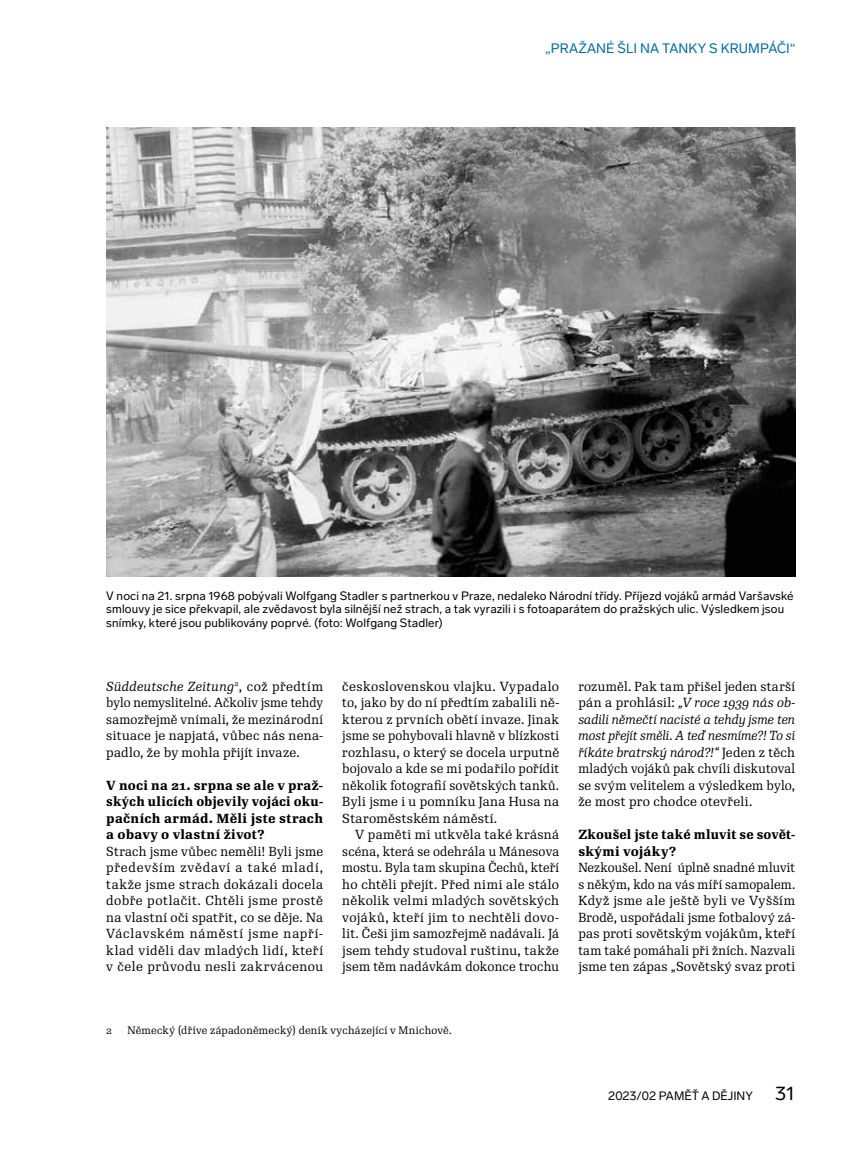
<style>
.page{position:relative;width:859px;height:1149px;background:#fff}
.page>*{position:absolute;margin:0;border:0;box-sizing:border-box;transform-origin:0 0}
.t1{font:13.5px "Lab Grotesque";letter-spacing:.005em;color:#006a9e}
.t2{font:12.75px/16.5px "Re Public Std";letter-spacing:.025em;color:#000;text-align:justify}
.t3{font:12.75px/16.5px "Re Public Std";letter-spacing:.025em;color:#000;text-align:justify;scale:.95 1}
.t4{font:500 12.75px/16.5px "Re Public Std";letter-spacing:.01em;color:#000;text-align:justify}
.t5{font:12px/13.5px "Lab Grotesque";letter-spacing:.01em;color:#000}
.t6{font:10.5px "Re Public";letter-spacing:.02em;color:#000}
.s1{font-style:italic}
.s2{font-size:19.5px}
</style>
<div class="page">
<img style="left:106px;top:128px;width:689px;height:448px">
<p class="t1" style="left:545px;top:39px;width:251px">„PRAŽANÉ ŠLI NA TANKY S KRUMPÁČI“</p>
<p class="t5" style="left:106px;top:588px;width:689px">V noci na 21. srpna 1968 pobývali Wolfgang Stadler s partnerkou v Praze, nedaleko Národní třídy. Příjezd vojáků armád Varšavské smlouvy je sice překvapil, ale zvědavost byla silnější než strach, a tak vyrazili i s fotoaparátem do pražských ulic. Výsledkem jsou snímky, které jsou publikovány poprvé. (foto: Wolfgang Stadler)</p>
<p class="t2" style="left:106px;top:677px;width:218px"><span class="s1">Süddeutsche Zeitung</span><sup>2</sup>, což předtím bylo nemyslitelné. Ačkoliv jsme tehdy samozřejmě vnímali, že mezinárodní situace je napjatá, vůbec nás nena&shy;padlo, že by mohla přijít invaze.</p>
<p class="t4" style="left:106px;top:776px;width:218px">V noci na 21. srpna se ale v praž&shy;ských ulicích objevily vojáci oku&shy;pačních armád. Měli jste strach a obavy o vlastní život?</p>
<p class="t2" style="left:106px;top:842px;width:218px">Strach jsme vůbec neměli! Byli jsme především zvědaví a také mladí, takže jsme strach dokázali docela dobře potlačit. Chtěli jsme prostě na vlastní oči spatřit, co se děje. Na Václavském náměstí jsme napří&shy;klad viděli dav mladých lidí, kteří v čele průvodu nesli zakrvácenou</p>
<p class="t2" style="left:342px;top:677px;width:218px">československou vlajku. Vypadalo to, jako by do ní předtím zabalili ně&shy;kterou z prvních obětí invaze. Jinak jsme se pohybovali hlavně v blízkosti rozhlasu, o který se docela urputně bojovalo a kde se mi podařilo pořídit několik fotografií sovětských tanků.<br>Byli jsme i u pomníku Jana Husa na Staroměstském náměstí.</p>
<p class="t2" style="left:342px;top:826px;width:218px;text-indent:13px">V paměti mi utkvěla také krásná scéna, která se odehrála u Mánesova mostu. Byla tam skupina Čechů, kteří ho chtěli přejít. Před nimi ale stálo několik velmi mladých sovětských vojáků, kteří jim to nechtěli dovo&shy;lit. Češi jim samozřejmě nadávali. Já jsem tehdy studoval ruštinu, takže jsem těm nadávkám dokonce trochu</p>
<p class="t2" style="left:578px;top:677px;width:218px">rozuměl. Pak tam přišel jeden starší pán a prohlásil: <span class="s1">„V roce 1939 nás ob&shy;sadili němečtí nacisté a tehdy jsme ten most přejít směli. A teď nesmíme?! To si říkáte bratrský národ?!“</span> Jeden z těch mladých vojáků pak chvíli diskutoval se svým velitelem a výsledkem bylo, že most pro chodce otevřeli.</p>
<p class="t4" style="left:578px;top:826px;width:218px">Zkoušel jste také mluvit se sovět&shy;skými vojáky?</p>
<p class="t3" style="left:578px;top:859px;width:230px">Nezkoušel. Není úplně snadné mluvit s někým, kdo na vás míří samopalem.<br>Když jsme ale ještě byli ve Vyšším Brodě, uspořádali jsme fotbalový zá&shy;pas proti sovětským vojákům, kteří tam také pomáhali při žních. Nazvali jsme ten zápas „Sovětský svaz proti</p>
<p class="t6" style="left:106px;top:1023px;width:7px">2</p>
<p class="t6" style="left:128px;top:1023px;width:326px">Německý (dříve západoněmecký) deník vycházející v Mnichově.</p>
<p class="t5" style="left:608px;top:1088px;width:188px">2023/02 PAMĚŤ A DĚJINY <span class="s2">31</span></p>
</div>
